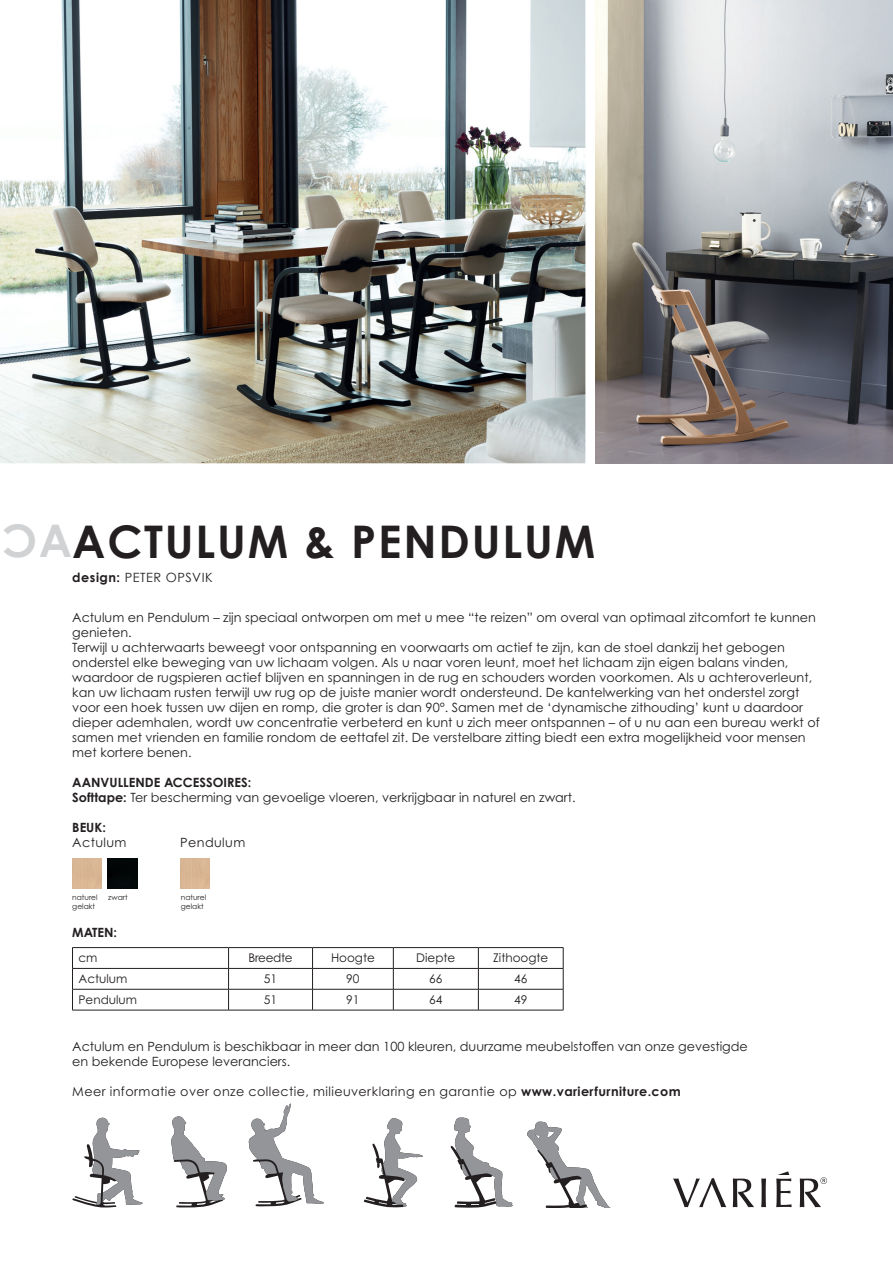
<style>
.page{position:relative;width:893px;height:1263px;background:#fff}
.page>*{position:absolute;margin:0;border:0;box-sizing:border-box;transform-origin:0 0}
.t1{font:700 45px "Century Gothic";letter-spacing:.04em;color:#231f20}
.t2{font:12.75px/15px "Century Gothic Std";color:#231f20}
.t3{font:12.75px "Century Gothic Std";letter-spacing:.03em;color:#231f20}
.t4{font:12.75px "Century Gothic";letter-spacing:.04em;color:#231f20}
.t5{font:700 12.75px "Century Gothic Std";color:#231f20}
.t6{font:12px "Century Gothic Std";color:#231f20}
.t7{font:7.5px/9px "Century Gothic Std";color:#231f20}
.s1{font-weight:700}
</style>
<div class="page">
<svg style="left:761px;top:1178px;width:5px;height:29px"></svg>
<svg style="left:733px;top:1178px;width:21px;height:29px"></svg>
<svg style="left:673px;top:1178px;width:53px;height:29px"></svg>
<svg style="left:776px;top:1171px;width:16px;height:36px"></svg>
<svg style="left:800px;top:1177px;width:27px;height:30px"></svg>
<img style="left:108px;top:858px;width:29px;height:30px">
<hr style="left:72px;top:947px;width:157px;height:1px;background:#231f20">
<hr style="left:229px;top:947px;width:84px;height:1px;background:#231f20">
<hr style="left:313px;top:947px;width:80px;height:1px;background:#231f20">
<hr style="left:393px;top:947px;width:85px;height:1px;background:#231f20">
<hr style="left:478px;top:947px;width:85px;height:1px;background:#231f20">
<hr style="left:72px;top:968px;width:157px;height:1px;background:#231f20">
<hr style="left:229px;top:968px;width:84px;height:1px;background:#231f20">
<hr style="left:313px;top:968px;width:80px;height:1px;background:#231f20">
<hr style="left:393px;top:968px;width:85px;height:1px;background:#231f20">
<hr style="left:478px;top:968px;width:85px;height:1px;background:#231f20">
<hr style="left:72px;top:989px;width:157px;height:1px;background:#231f20">
<svg style="left:72px;top:948px;width:1px;height:62px"></svg>
<hr style="left:229px;top:989px;width:84px;height:1px;background:#231f20">
<svg style="left:228px;top:948px;width:1px;height:62px"></svg>
<hr style="left:313px;top:989px;width:80px;height:1px;background:#231f20">
<svg style="left:312px;top:948px;width:1px;height:62px"></svg>
<hr style="left:393px;top:989px;width:85px;height:1px;background:#231f20">
<svg style="left:393px;top:948px;width:1px;height:62px"></svg>
<hr style="left:478px;top:989px;width:85px;height:1px;background:#231f20">
<svg style="left:478px;top:948px;width:1px;height:62px"></svg>
<svg style="left:563px;top:948px;width:1px;height:62px"></svg>
<hr style="left:72px;top:1010px;width:157px;height:1px;background:#231f20">
<hr style="left:229px;top:1010px;width:84px;height:1px;background:#231f20">
<hr style="left:313px;top:1010px;width:80px;height:1px;background:#231f20">
<hr style="left:393px;top:1010px;width:85px;height:1px;background:#231f20">
<hr style="left:478px;top:1010px;width:85px;height:1px;background:#231f20">
<img style="left:0;top:0;width:585px;height:463px">
<img style="left:595px;top:0;width:298px;height:463px">
<svg style="left:72px;top:1117px;width:71px;height:91px"></svg>
<svg style="left:171px;top:1116px;width:56px;height:92px"></svg>
<svg style="left:248px;top:1103px;width:76px;height:103px"></svg>
<svg style="left:364px;top:1118px;width:59px;height:90px"></svg>
<svg style="left:450px;top:1117px;width:63px;height:91px"></svg>
<svg style="left:527px;top:1121px;width:84px;height:87px"></svg>
<h1 class="t1" style="left:72px;top:513px;width:524px">ACTULUM &amp; PENDULUM</h1>
<p class="t4" style="left:72px;top:569px;width:141px"><span class="s1">DESIGN:</span> PETER OPSVIK</p>
<p class="t2" style="left:72px;top:609px;width:749px">Actulum en Pendulum – zijn speciaal ontworpen om met u mee “te reizen” om overal van optimaal zitcomfort te kunnen genieten.<br>Terwijl u achterwaarts beweegt voor ontspanning en voorwaarts om actief te zijn, kan de stoel dankzij het gebogen onderstel elke beweging van uw lichaam volgen. Als u naar voren leunt, moet het lichaam zijn eigen balans vinden, waardoor de rugspieren actief blijven en spanningen in de rug en schouders worden voorkomen. Als u achteroverleunt, kan uw lichaam rusten terwijl uw rug op de juiste manier wordt ondersteund. De kantelwerking van het onderstel zorgt voor een hoek tussen uw dijen en romp, die groter is dan 90°. Samen met de ‘dynamische zithouding’ kunt u daardoor dieper ademhalen, wordt uw concentratie verbeterd en kunt u zich meer ontspannen – of u nu aan een bureau werkt of samen met vrienden en familie rondom de eettafel zit. De verstelbare zitting biedt een extra mogelijkheid voor mensen met kortere benen.</p>
<p class="t2" style="left:72px;top:774px;width:505px"><span class="s1">AANVULLENDE ACCESSOIRES:<br>Softtape:</span> Ter bescherming van gevoelige vloeren, verkrijgbaar in naturel en zwart.</p>
<p class="t5" style="left:72px;top:819px;width:35px">beu k:</p>
<p class="t2" style="left:72px;top:834px;width:56px">Actulum</p>
<p class="t2" style="left:180px;top:834px;width:67px">Pendulum</p>
<p class="t7" style="left:72px;top:892px;width:27px">naturel gelakt</p>
<p class="t7" style="left:108px;top:892px;width:21px">zwart</p>
<p class="t7" style="left:181px;top:892px;width:27px">naturel gelakt</p>
<p class="t5" style="left:72px;top:924px;width:46px">Maten :</p>
<p class="t6" style="left:79px;top:951px;width:21px">cm</p>
<p class="t6" style="left:249px;top:951px;width:45px">Breedte</p>
<p class="t6" style="left:331px;top:951px;width:45px">Hoogte</p>
<p class="t6" style="left:416px;top:951px;width:41px">Diepte</p>
<p class="t6" style="left:493px;top:951px;width:57px">Zithoogte</p>
<p class="t6" style="left:78px;top:971px;width:50px">Actulum</p>
<p class="t6" style="left:264px;top:971px;width:15px">51</p>
<p class="t6" style="left:346px;top:971px;width:15px">90</p>
<p class="t6" style="left:429px;top:971px;width:15px">66</p>
<p class="t6" style="left:514px;top:971px;width:15px">46</p>
<p class="t6" style="left:78px;top:992px;width:60px">Pendulum</p>
<p class="t6" style="left:264px;top:992px;width:15px">51</p>
<p class="t6" style="left:346px;top:992px;width:15px">91</p>
<p class="t6" style="left:429px;top:992px;width:15px">64</p>
<p class="t6" style="left:514px;top:992px;width:15px">49</p>
<p class="t2" style="left:72px;top:1038px;width:677px">Actulum en Pendulum is beschikbaar in meer dan 100 kleuren, duurzame meubelstoffen van onze gevestigde en bekende Europese leveranciers.</p>
<p class="t3" style="left:72px;top:1083px;width:610px">Meer informatie over onze collectie, milieuverklaring en garantie op <span class="s1">www.varierfurniture.com</span></p>
</div>
